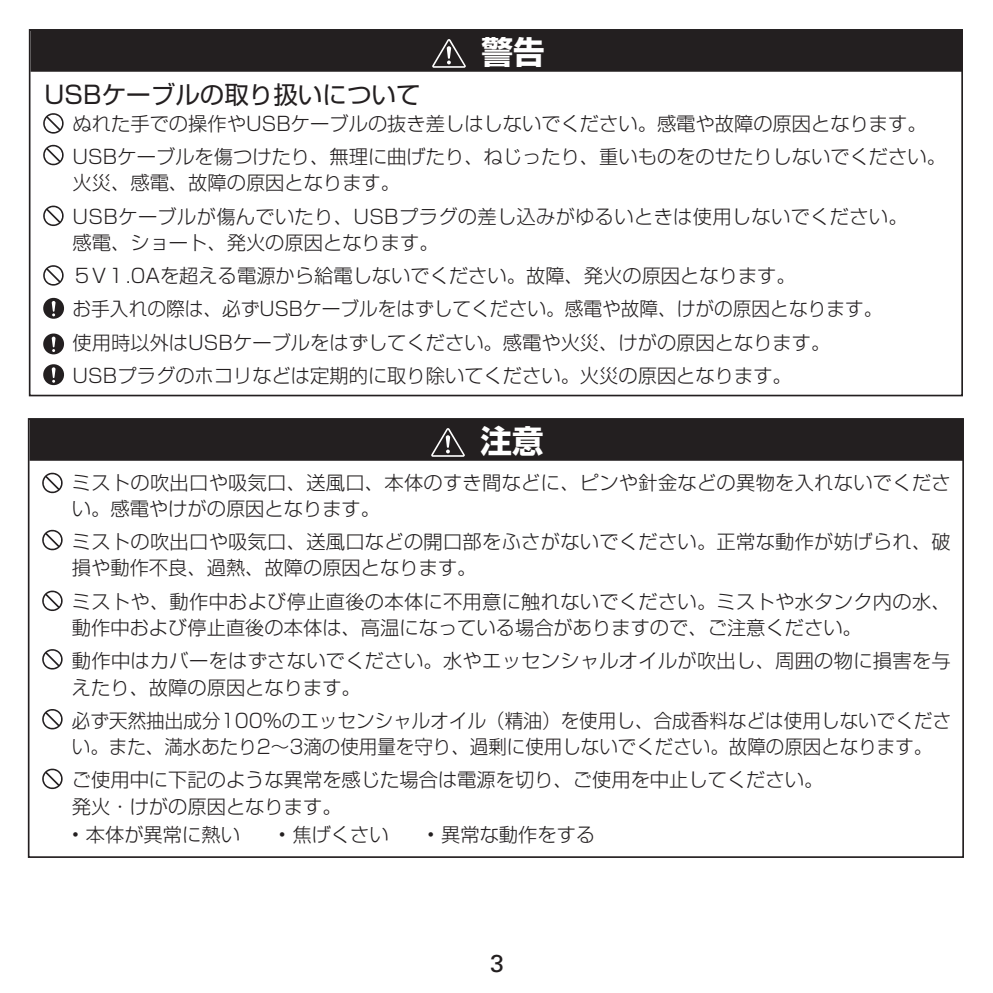
<style>
.page{position:relative;width:993px;height:993px;background:#fff}
.page>*{position:absolute;margin:0;border:0;box-sizing:border-box;transform-origin:0 0}
.t1{font:700 31.5px "Shin Go Pro";color:#fff}
.t2{font:24.5px "Shin Go Pro";color:#231f20}
.t3{font:24.5px "Univers";color:#231f20}
.t4{font:300 19.25px/33.2px "Shin Go Pro";color:#231f20}
.t5{font:300 19.25px/26.2px "Shin Go Pro";color:#231f20;scale:.96 1}
</style>
<div class="page">
<svg style="left:43px;top:144px;width:21px;height:22px"></svg>
<svg style="left:43px;top:113px;width:21px;height:21px"></svg>
<svg style="left:43px;top:205px;width:21px;height:22px"></svg>
<svg style="left:43px;top:265px;width:21px;height:21px"></svg>
<svg style="left:42px;top:472px;width:21px;height:22px"></svg>
<svg style="left:42px;top:529px;width:21px;height:22px"></svg>
<svg style="left:42px;top:590px;width:21px;height:21px"></svg>
<svg style="left:42px;top:649px;width:21px;height:21px"></svg>
<svg style="left:42px;top:709px;width:21px;height:21px"></svg>
<svg style="left:42px;top:768px;width:21px;height:21px"></svg>
<svg style="left:43px;top:297px;width:21px;height:22px"></svg>
<svg style="left:43px;top:333px;width:21px;height:22px"></svg>
<svg style="left:43px;top:364px;width:21px;height:22px"></svg>
<div style="left:31px;top:30px;width:930px;height:42px;background:#231f20"></div>
<svg style="left:432px;top:39px;width:33px;height:29px"></svg>
<div style="left:29px;top:29px;width:933px;height:367px;border:2px solid #231f20"></div>
<div style="left:30px;top:418px;width:932px;height:42px;background:#231f20"></div>
<svg style="left:431px;top:428px;width:33px;height:28px"></svg>
<h1 class="t1" style="left:481px;top:27px;width:64px">警告</h1>
<p class="t2" style="left:45px;top:75px;width:377px">USBケーブルの取り扱いについて</p>
<p class="t4" style="left:73px;top:104px;width:874px">ぬれた手での操作やUSBケーブルの抜き差しはしないでください。感電や故障の原因となります。<br>USBケーブルを傷つけたり、無理に曲げたり、ねじったり、重いものをのせたりしないでください。</p>
<p class="t4" style="left:73px;top:164px;width:836px">火災、感電、故障の原因となります。<br>USBケーブルが傷んでいたり、USBプラグの差し込みがゆるいときは使用しないでください。</p>
<p class="t4" style="left:73px;top:223px;width:811px">感電、ショート、発火の原因となります。<br>５V１.0Aを超える電源から給電しないでください。故障、発火の原因となります。<br>お手入れの際は、必ずUSBケーブルをはずしてください。感電や故障、けがの原因となります。使用時以外はUSBケーブルをはずしてください。感電や火災、けがの原因となります。<br>USBプラグのホコリなどは定期的に取り除いてください。火災の原因となります。</p>
<h1 class="t1" style="left:480px;top:416px;width:64px">注意</h1>
<p class="t4" style="left:72px;top:466px;width:880px;line-height:26.2px">ミストの吹出口や吸気口、送風口、本体のすき間などに、ピンや針金などの異物を入れないでください。感電やけがの原因となります。</p>
<p class="t4" style="left:72px;top:526px;width:880px;line-height:26.2px">ミストの吹出口や吸気口、送風口などの開口部をふさがないでください。正常な動作が妨げられ、破損や動作不良、過熱、故障の原因となります。</p>
<p class="t4" style="left:72px;top:585px;width:880px;line-height:26.2px">ミストや、動作中および停止直後の本体に不用意に触れないでください。ミストや水タンク内の水、動作中および停止直後の本体は、高温になっている場合がありますので、ご注意ください。</p>
<p class="t4" style="left:72px;top:645px;width:880px;line-height:26.2px">動作中はカバーをはずさないでください。水やエッセンシャルオイルが吹出し、周囲の物に損害を与えたり、故障の原因となります。</p>
<p class="t5" style="left:72px;top:704px;width:917px">必ず天然抽出成分100%のエッセンシャルオイル（精油）を使用し、合成香料などは使用しないでください。また、満水あたり2～3滴の使用量を守り、過剰に使用しないでください。故障の原因となります。</p>
<p class="t4" style="left:72px;top:764px;width:752px;line-height:26.2px">ご使用中に下記のような異常を感じた場合は電源を切り、ご使用を中止してください。発火・けがの原因となります。</p>
<p class="t4" style="left:72px;top:815px;width:524px">• 本体が異常に熱い　　• 焦げくさい　　• 異常な動作をする</p>
<p class="t3" style="left:490px;top:948px;width:15px">3</p>
</div>
